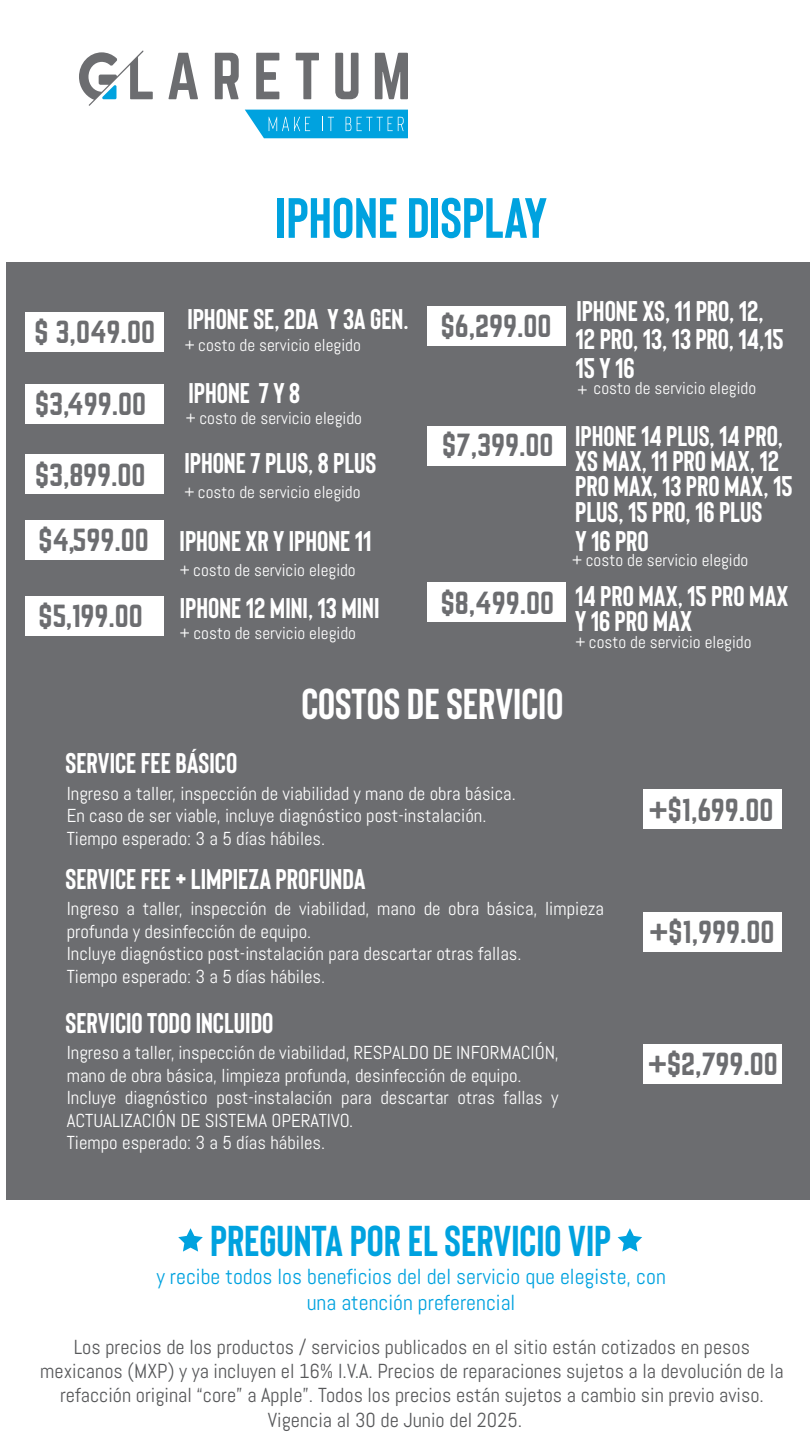
<style>
.page{position:relative;width:810px;height:1440px;background:#fff}
.page>*{position:absolute;margin:0;border:0;box-sizing:border-box;transform-origin:0 0}
.t1{font:700 56.62px "Bison";color:#00a2df}
.t2{font:700 43.12px "Bison";color:#00a2df}
.t3{font:700 43.12px "Bison";color:#fff}
.t4{font:700 28.5px/25.2px "Bison";color:#fff}
.t5{font:27.97px "Norwester";color:#6c6d70}
.t6{font:21.75px/26.1px "Abel";color:#00a2df;text-align:center}
.t7{font:20.25px "Abel";color:#57585a}
.t8{font:18.75px/22.5px "Abel";color:#fff}
.t9{font:17.25px "Abel";color:#fff}
</style>
<div class="page">
<svg style="left:245px;top:110px;width:163px;height:28px;background:#1dace2"></svg>
<svg style="left:168px;top:53px;width:30px;height:46px"></svg>
<svg style="left:215px;top:53px;width:24px;height:46px"></svg>
<svg style="left:256px;top:53px;width:23px;height:46px"></svg>
<svg style="left:296px;top:53px;width:23px;height:46px"></svg>
<svg style="left:335px;top:53px;width:24px;height:46px"></svg>
<svg style="left:375px;top:53px;width:33px;height:46px"></svg>
<svg style="left:79px;top:51px;width:74px;height:55px"></svg>
<div style="left:6px;top:262px;width:804px;height:937px;background:#6c6d70"></div>
<div style="left:25px;top:596px;width:139px;height:40px;background:#fff"></div>
<div style="left:427px;top:426px;width:139px;height:39px;background:#fff"></div>
<div style="left:427px;top:583px;width:139px;height:39px;background:#fff"></div>
<div style="left:25px;top:520px;width:139px;height:39px;background:#fff"></div>
<div style="left:25px;top:455px;width:139px;height:39px;background:#fff"></div>
<div style="left:427px;top:306px;width:139px;height:39px;background:#fff"></div>
<svg style="left:618px;top:1228px;width:24px;height:24px"></svg>
<svg style="left:178px;top:1228px;width:25px;height:24px"></svg>
<div style="left:644px;top:789px;width:138px;height:40px;background:#fff"></div>
<div style="left:644px;top:912px;width:138px;height:40px;background:#fff"></div>
<div style="left:644px;top:1044px;width:138px;height:40px;background:#fff"></div>
<div style="left:25px;top:384px;width:139px;height:40px;background:#fff"></div>
<div style="left:25px;top:312px;width:139px;height:39px;background:#fff"></div>
<h1 class="t1" style="left:276px;top:187px;width:273px">IPHONE DISPLAY</h1>
<h3 class="t4" style="left:187px;top:307px;width:223px">IPHONE SE, 2DA Y 3A GEN.</h3>
<p class="t9" style="left:35px;top:334px;width:328px"><sup>$</sup> <sup>3,049.00</sup> + costo de servicio elegido</p>
<h3 class="t5" style="left:35px;top:391px;width:112px">$3,499.00</h3>
<h3 class="t5" style="left:35px;top:461px;width:112px">$3,899.00</h3>
<h3 class="t5" style="left:39px;top:523px;width:114px">$4,5399.00</h3>
<h3 class="t4" style="left:189px;top:381px;width:113px">IPHONE 7 Y 8</h3>
<p class="t9" style="left:186px;top:408px;width:178px">+ costo de servicio elegido</p>
<h3 class="t4" style="left:184px;top:450px;width:194px">IPHONE 7 PLUS, 8 PLUS</h3>
<p class="t9" style="left:184px;top:481px;width:178px">+ costo de servicio elegido</p>
<h3 class="t4" style="left:180px;top:529px;width:193px">IPHONE XR Y IPHONE 11</h3>
<p class="t9" style="left:180px;top:559px;width:178px">+ costo de servicio elegido</p>
<h3 class="t5" style="left:441px;top:312px;width:112px">$6,299.00</h3>
<h3 class="t5" style="left:442px;top:432px;width:113px">$7,399.00</h3>
<h3 class="t4" style="left:576px;top:298px;width:210px;line-height:28px">IPHONE XS, 11 PRO, 12,<br>12 PRO, 13, 13 PRO, 14,15</h3>
<h3 class="t4" style="left:576px;top:355px;width:60px">15 Y 16</h3>
<p class="t9" style="left:578px;top:377px;width:180px">+ costo de servicio elegido</p>
<h3 class="t4" style="left:575px;top:424px;width:219px">IPHONE 14 PLUS, 14 PRO,<br>XS MAX, 11 PRO MAX, 12<br>PRO MAX, 13 PRO MAX, 15<br>PLUS, 15 PRO, 16 PLUS</h3>
<h3 class="t4" style="left:576px;top:528px;width:75px">Y 16 PRO</h3>
<p class="t9" style="left:572px;top:549px;width:178px">+ costo de servicio elegido</p>
<h3 class="t4" style="left:575px;top:583px;width:215px">14 PRO MAX, 15 PRO MAX</h3>
<h3 class="t5" style="left:441px;top:589px;width:115px">$8,499.00</h3>
<h3 class="t4" style="left:180px;top:596px;width:201px">IPHONE 12 MINI, 13 MINI</h3>
<h3 class="t5" style="left:39px;top:603px;width:106px">$5,199.00</h3>
<h3 class="t4" style="left:575px;top:609px;width:118px">Y 16 PRO MAX</h3>
<p class="t9" style="left:180px;top:623px;width:178px">+ costo de servicio elegido</p>
<p class="t9" style="left:575px;top:631px;width:178px">+ costo de servicio elegido</p>
<h3 class="t4" style="left:66px;top:751px;width:173px">SERVICE FEE BÁSICO</h3>
<h2 class="t3" style="left:301px;top:681px;width:264px">COSTOS DE SERVICIO</h2>
<p class="t8" style="left:67px;top:782px;width:451px">Ingreso a taller, inspección de viabilidad y mano de obra básica.<br>En caso de ser viable, incluye diagnóstico post-instalación.<br>Tiempo esperado: 3 a 5 días hábiles.</p>
<h3 class="t4" style="left:66px;top:866px;width:302px">SERVICE FEE + LIMPIEZA PROFUNDA</h3>
<p class="t8" style="left:67px;top:898px;width:539px">Ingreso a taller, inspección de viabilidad, mano de obra básica, limpieza profunda y desinfección de equipo.<br>Incluye diagnóstico post-instalación para descartar otras fallas.<br>Tiempo esperado: 3 a 5 días hábiles.</p>
<h3 class="t4" style="left:66px;top:1011px;width:209px">SERVICIO TODO INCLUIDO</h3>
<p class="t8" style="left:67px;top:1042px;width:494px">Ingreso a taller, inspección de viabilidad, RESPALDO DE INFORMACIÓN, mano de obra básica, limpieza profunda, desinfección de equipo.<br>Incluye diagnóstico post-instalación para descartar otras fallas y ACTUALIZACIÓN DE SISTEMA OPERATIVO.<br>Tiempo esperado: 3 a 5 días hábiles.</p>
<h2 class="t2" style="left:210px;top:1218px;width:402px">PREGUNTA POR EL SERVICIO VIP</h2>
<h3 class="t5" style="left:648px;top:796px;width:126px">+$1,699.00</h3>
<h3 class="t5" style="left:649px;top:919px;width:127px">+$1,999.00</h3>
<h3 class="t5" style="left:648px;top:1051px;width:132px">+$2,799.00</h3>
<p class="t6" style="left:156px;top:1264px;width:511px">y recibe todos los beneficios del del servicio que elegiste, con una atención preferencial</p>
<p class="t7" style="left:74px;top:1334px;width:678px">Los precios de los productos / servicios publicados en el sitio están cotizados en pesos</p>
<p class="t7" style="left:40px;top:1358px;width:745px">mexicanos (MXP) y ya incluyen el 16% I.V.A. Precios de reparaciones sujetos a la devolución de la</p>
<p class="t7" style="left:60px;top:1383px;width:705px">refacción original “core” a Apple”. Todos los precios están sujetos a cambio sin previo aviso.</p>
<p class="t7" style="left:268px;top:1407px;width:256px">Vigencia al 30 de Junio del 2025.</p>
</div>
